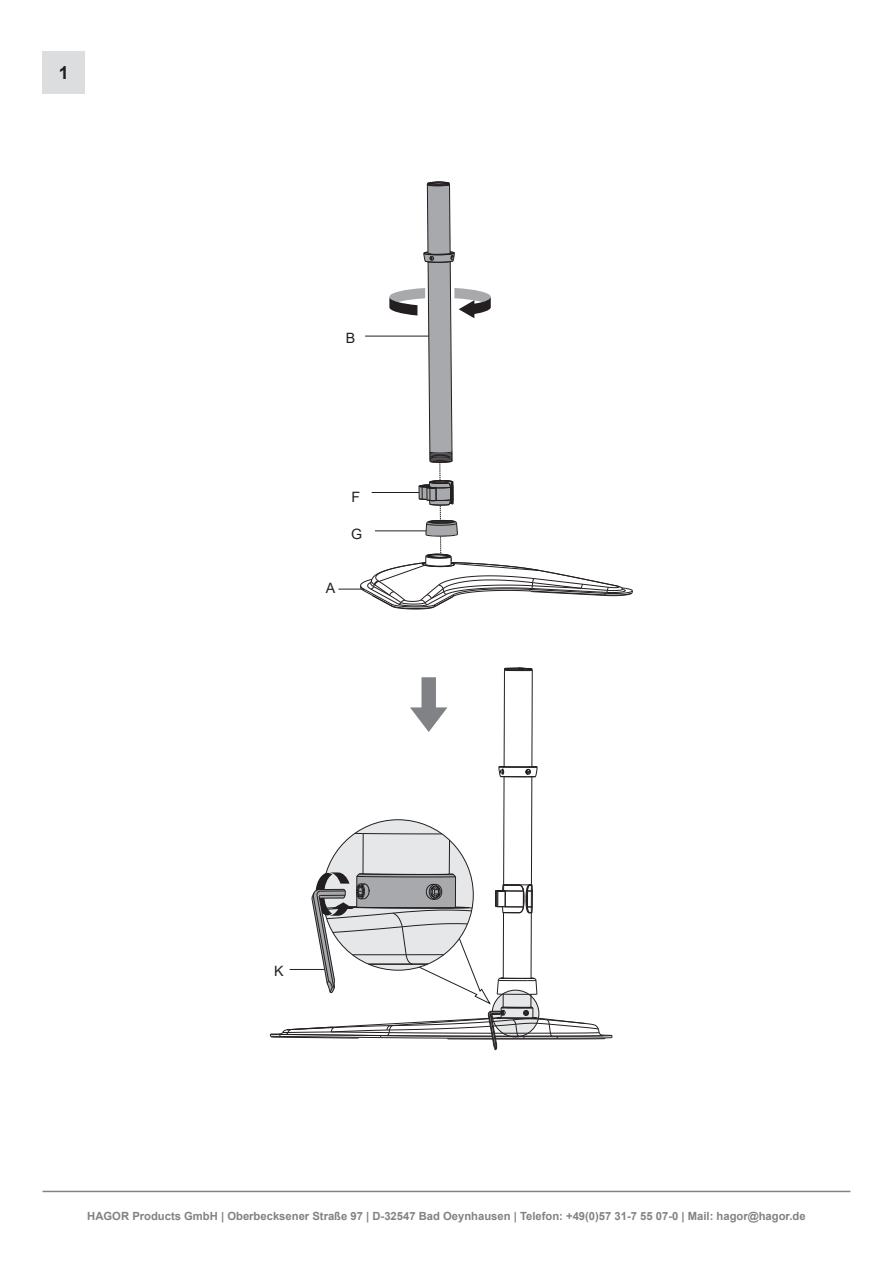
<style>
.page{position:relative;width:893px;height:1263px;background:#fff}
.page>*{position:absolute;margin:0;border:0;box-sizing:border-box;transform-origin:0 0}
.t1{font:700 18px "Arial";color:#231f20}
.t2{font:14.25px "Arial";color:#231f20}
.t3{font:700 11.25px "Arial";color:#808285}
</style>
<div class="page">
<hr style="left:43px;top:1191px;width:807px;height:1px;background:#808285">
<div style="left:43px;top:51px;width:42px;height:43px;background:#dcdddf"></div>
<hr style="left:532px;top:670px;width:1px;height:97px;background:#231f20">
<hr style="left:504px;top:670px;width:1px;height:97px;background:#231f20">
<svg style="left:504px;top:667px;width:29px;height:4px"></svg>
<svg style="left:270px;top:766px;width:343px;height:285px"></svg>
<svg style="left:338px;top:181px;width:295px;height:429px"></svg>
<svg style="left:410px;top:677px;width:37px;height:55px"></svg>
<h1 class="t1" style="left:59px;top:60px;width:12px">1</h1>
<p class="t2" style="left:346px;top:328px;width:11px">B</p>
<p class="t2" style="left:351px;top:487px;width:10px">F</p>
<p class="t2" style="left:351px;top:524px;width:13px">G</p>
<p class="t2" style="left:326px;top:578px;width:11px">A</p>
<p class="t2" style="left:274px;top:961px;width:11px">K</p>
<p class="t3" style="left:87px;top:1208px;width:720px">HAGOR Products GmbH | Oberbecksener Straße 97 | D-32547 Bad Oeynhausen | Telefon: +49(0)57 31-7 55 07-0 | Mail: hagor@hagor.de</p>
</div>
